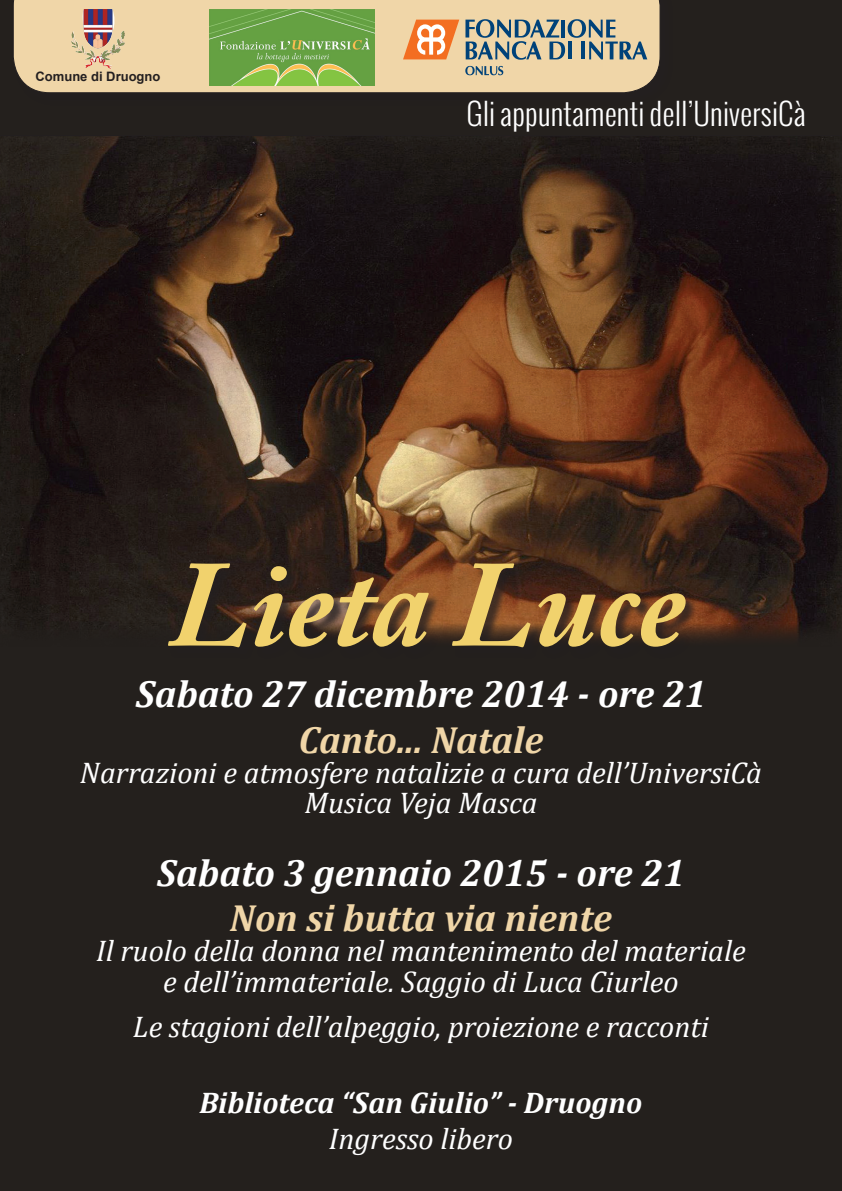
<style>
.page{position:relative;width:842px;height:1191px;background:#fff}
.page>*{position:absolute;margin:0;border:0;box-sizing:border-box;transform-origin:0 0}
.t1{font:italic 700 122px "Adobe Caslon Pro";color:#f1d26d}
.t2{font:italic 700 38px "Cambria";color:#fff}
.t3{font:italic 700 38px "Cambria";color:#f0d6a8}
.t4{font:italic 30px/30px "Cambria";color:#fff;text-align:center}
.t5{font:300 30px "Oswald";color:#fff}
.t6{font:italic 700 30px "Cambria";color:#fff}
.t7{font:700 13px "Arial";color:#231f20}
</style>
<div class="page">
<div style="left:0;top:648px;width:842px;height:543px;background:#24201d"></div>
<img style="left:0;top:136px;width:842px;height:512px">
<div style="left:170px;top:565px;width:528px;height:94px;background:#231f20;opacity:.75"></div>
<div style="left:0;top:0;width:842px;height:136px;background:#24201d"></div>
<div style="left:14px;top:0;width:659px;height:106px;background:#231f20"></div>
<div style="left:13px;top:0;width:647px;height:93px;background:#f0d6a8"></div>
<img style="left:209px;top:9px;width:166px;height:76px">
<img style="left:82px;top:9px;width:41px;height:44px">
<svg style="left:465px;top:66px;width:38px;height:9px"></svg>
<svg style="left:403px;top:20px;width:56px;height:39px;background:#f4a570"></svg>
<svg style="left:465px;top:19px;width:182px;height:41px;background:#9ea398"></svg>
<p class="t7" style="left:35px;top:68px;width:126px">Comune di Druogno</p>
<p class="t5" style="left:466px;top:93px;width:341px">Gli appuntamenti dell’UniversiCà</p>
<h1 class="t1" style="left:169px;top:532px;width:518px">Lieta Luce</h1>
<p class="t2" style="left:136px;top:667px;width:572px">Sabato 27 dicembre 2014 - ore 21</p>
<p class="t3" style="left:299px;top:713px;width:246px">Canto... Natale</p>
<p class="t4" style="left:80px;top:756px;width:684px">Narrazioni e atmosfere natalizie a cura dell’UniversiCà<br>Musica Veja Masca</p>
<p class="t2" style="left:157px;top:846px;width:529px">Sabato 3 gennaio 2015 - ore 21</p>
<p class="t3" style="left:230px;top:891px;width:384px">Non si butta via niente</p>
<p class="t4" style="left:96px;top:935px;width:651px">Il ruolo della donna nel mantenimento del materiale e dell’immateriale. Saggio di Luca Ciurleo</p>
<p class="t4" style="left:133px;top:1010px;width:577px">Le stagioni dell’alpeggio, proiezione e racconti</p>
<p class="t6" style="left:200px;top:1081px;width:444px">Biblioteca “San Giulio” - Druogno</p>
<p class="t4" style="left:329px;top:1122px;width:186px">Ingresso libero</p>
</div>
